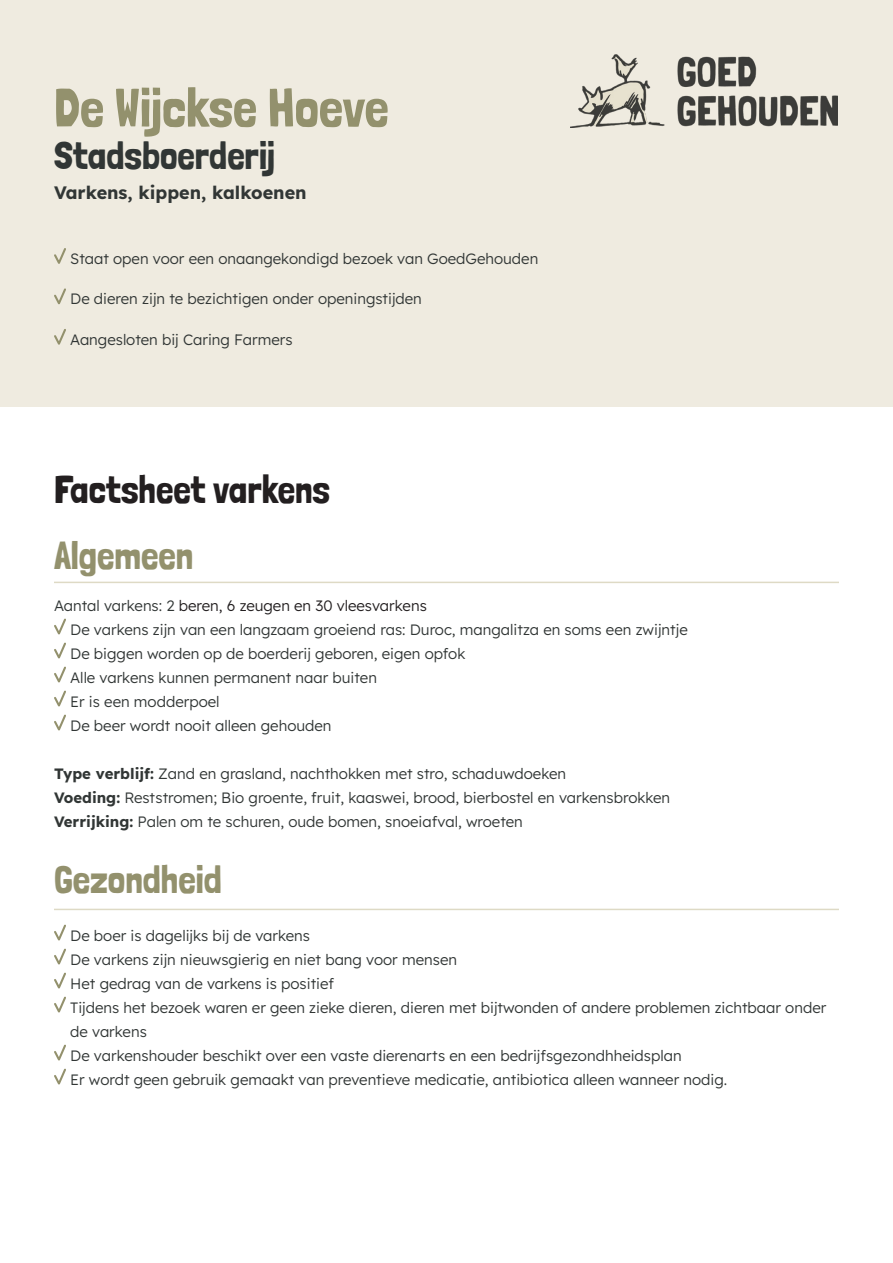
<style>
.page{position:relative;width:893px;height:1263px;background:#fff}
.page>*{position:absolute;margin:0;border:0;box-sizing:border-box;transform-origin:0 0}
.t1{font:54px "Londrina Solid";color:#93916d}
.Hoofdstuktitel{font:39px "Londrina Solid";color:#93916d}
.t2{font:39px "Londrina Solid";color:#231f20}
.t3{font:39px "Londrina Solid";color:#313635}
.t4{font:700 18px "Lexend";color:#313635}
.Body_tekst{font:300 15px/24px "Lexend";color:#313635}
.Body_tekst-2{font:300 15px "Lexend";color:#231f20}
.s1{color:#313635}
.s2{font-weight:700}
</style>
<div class="page">
<div style="left:0;top:0;width:893px;height:406px;background:#efebe0"></div>
<img style="left:570px;top:54px;width:267px;height:73px">
<svg style="left:54px;top:248px;width:12px;height:16px"></svg>
<svg style="left:54px;top:288px;width:12px;height:17px"></svg>
<svg style="left:54px;top:329px;width:12px;height:16px"></svg>
<hr style="left:54px;top:582px;width:785px;height:1px;background:#dedac5">
<svg style="left:54px;top:618px;width:12px;height:113px"></svg>
<hr style="left:54px;top:909px;width:785px;height:1px;background:#dedac5">
<svg style="left:54px;top:924px;width:12px;height:89px"></svg>
<svg style="left:54px;top:1044px;width:12px;height:41px"></svg>
<p class="t1" style="left:54px;top:76px;width:336px">De Wijckse Hoeve</p>
<p class="t3" style="left:54px;top:132px;width:223px">Stadsboerderij</p>
<p class="t4" style="left:54px;top:178px;width:254px">Varkens, kippen, kalkoenen</p>
<p class="Body_tekst" style="left:70px;top:246px;width:470px">Staat open voor een onaangekondigd bezoek van GoedGehouden</p>
<p class="Body_tekst" style="left:70px;top:286px;width:353px">De dieren zijn te bezichtigen onder openingstijden</p>
<p class="Body_tekst" style="left:70px;top:326px;width:224px">Aangesloten bij Caring Farmers</p>
<p class="t2" style="left:54px;top:466px;width:278px">Factsheet varkens</p>
<p class="Hoofdstuktitel" style="left:54px;top:532px;width:141px">Algemeen</p>
<p class="Body_tekst-2" style="left:54px;top:594px;width:374px"><span class="s1">Aantal varkens: 2</span> beren, 6 zeugen en 30 vleesvarkens</p>
<p class="Body_tekst" style="left:70px;top:616px;width:619px">De varkens zijn van een langzaam groeiend ras: Duroc, mangalitza en soms een zwijntje</p>
<p class="Body_tekst" style="left:70px;top:640px;width:397px">De biggen worden op de boerderij geboren, eigen opfok</p>
<p class="Body_tekst" style="left:70px;top:664px;width:308px">Alle varkens kunnen permanent naar buiten</p>
<p class="Body_tekst" style="left:70px;top:688px;width:151px">Er is een modderpoel</p>
<p class="Body_tekst" style="left:70px;top:712px;width:263px">De beer wordt nooit alleen gehouden</p>
<p class="Body_tekst" style="left:54px;top:760px;width:514px"><span class="s2">Type verblijf:</span> Zand en grasland, nachthokken met stro, schaduwdoeken</p>
<p class="Body_tekst" style="left:54px;top:784px;width:618px"><span class="s2">Voeding:</span> Reststromen; Bio groente, fruit, kaaswei, brood, bierbostel en varkensbrokken</p>
<p class="Body_tekst" style="left:54px;top:808px;width:470px"><span class="s2">Verrijking:</span> Palen om te schuren, oude bomen, snoeiafval, wroeten</p>
<p class="Hoofdstuktitel" style="left:54px;top:856px;width:169px">Gezondheid</p>
<p class="Body_tekst" style="left:70px;top:922px;width:241px">De boer is dagelijks bij de varkens</p>
<p class="Body_tekst" style="left:70px;top:946px;width:388px">De varkens zijn nieuwsgierig en niet bang voor mensen</p>
<p class="Body_tekst" style="left:70px;top:970px;width:266px">Het gedrag van de varkens is positief</p>
<p class="Body_tekst" style="left:70px;top:994px;width:758px">Tijdens het bezoek waren er geen zieke dieren, dieren met bijtwonden of andere problemen zichtbaar onder de varkens</p>
<p class="Body_tekst" style="left:70px;top:1042px;width:613px">De varkenshouder beschikt over een vaste dierenarts en een bedrijfsgezondhheidsplan</p>
<p class="Body_tekst" style="left:70px;top:1066px;width:659px">Er wordt geen gebruik gemaakt van preventieve medicatie, antibiotica alleen wanneer nodig.</p>
</div>
